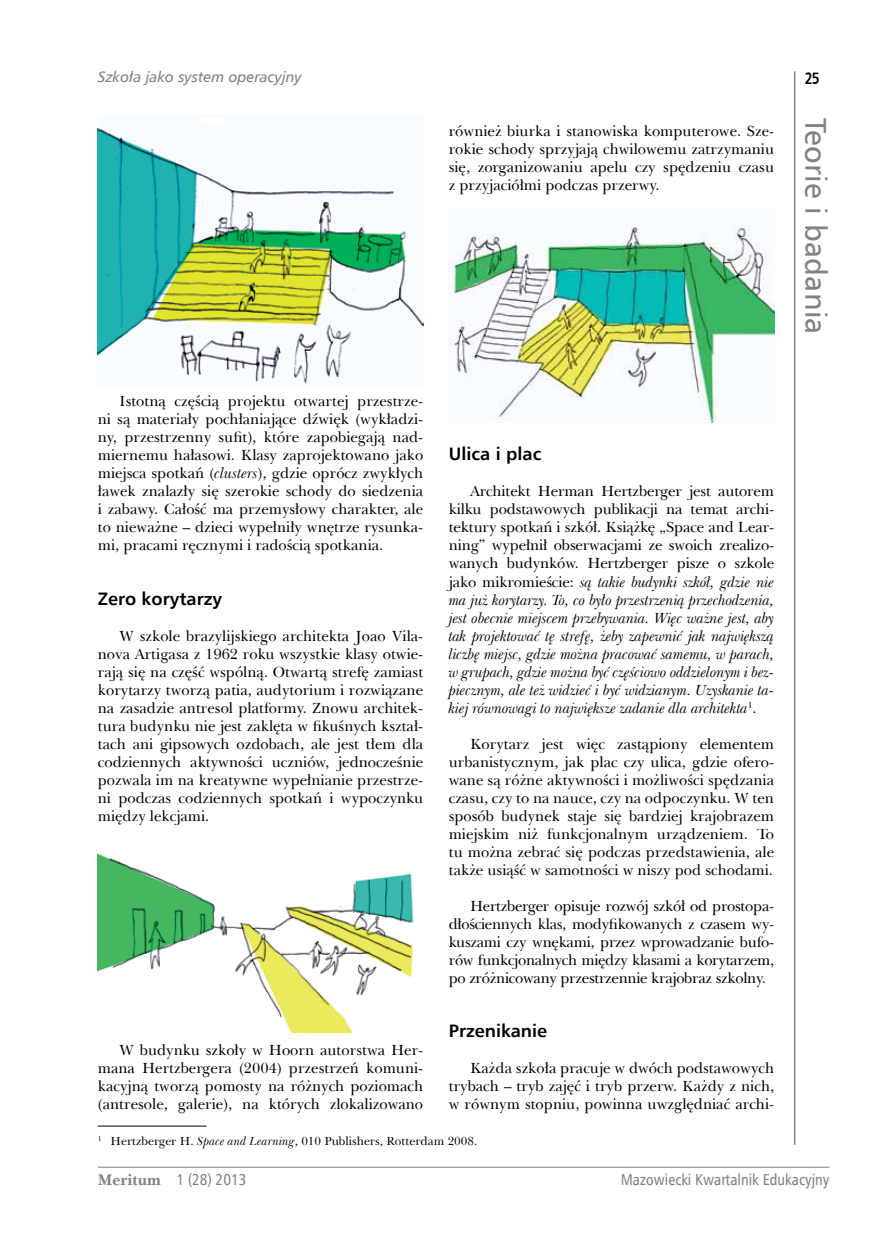
<style>
.page{position:relative;width:872px;height:1234px;background:#fff}
.page>*{position:absolute;margin:0;border:0;box-sizing:border-box;transform-origin:0 0}
.t1{font:30px "Humnst 777 EU";letter-spacing:.01em;color:#808285}
.t2{font:700 18px "Humnst 777 EU";color:#000}
.t3{font:700 16.5px "Humnst 777 EU";color:#000;scale:.8 1}
.t4{font:15.75px "Humnst 777 Cn EU";color:#808285}
.t5{font:15px/18px "Baskerville EU";color:#000;text-align:justify}
.t6{font:italic 15px/18px "Baskerville EU";letter-spacing:-.01em;color:#000;text-align:justify}
.t7{font:italic 15px "Humnst 777 EU";color:#808285}
.t8{font:12px "Baskerville EU";color:#000}
.s1{font-style:italic}
.s2{font-style:normal}
.s3{font-family:"Baskerville EU";font-weight:700}
</style>
<div class="page">
<hr style="left:794px;top:71px;width:1px;height:1073px;background:#808285">
<hr style="left:98px;top:1166px;width:731px;height:1px;background:#808285">
<img style="left:98px;top:128px;width:325px;height:256px">
<img style="left:98px;top:853px;width:316px;height:179px">
<img style="left:449px;top:225px;width:325px;height:198px">
<hr style="left:98px;top:1125px;width:108px;height:1px;background:#000">
<p class="t7" style="left:98px;top:67px;width:205px">Szkoła jako system operacyjny</p>
<p class="t5" style="left:449px;top:122px;width:327px">również biurka i stanowiska komputerowe. Sze&shy;rokie schody sprzyjają chwilowemu zatrzymaniu się, zorganizowaniu apelu czy spędzeniu czasu z przyjaciółmi podczas przerwy.</p>
<p class="t5" style="left:98px;top:392px;width:327px;text-indent:21px">Istotną częścią projektu otwartej przestrze&shy;ni są materiały pochłaniające dźwięk (wykładzi&shy;ny, przestrzenny sufit), które zapobiegają nad&shy;miernemu hałasowi. Klasy zaprojektowano jako miejsca spotkań (<span class="s1">clusters</span>), gdzie oprócz zwykłych ławek znalazły się szerokie schody do siedzenia i zabawy. Całość ma przemysłowy charakter, ale to nieważne – dzieci wypełniły wnętrze rysunka&shy;mi, pracami ręcznymi i radością spotkania.</p>
<p class="t2" style="left:98px;top:586px;width:126px">Zero korytarzy</p>
<p class="t5" style="left:98px;top:626px;width:327px;text-indent:21px">W szkole brazylijskiego architekta Joao Vila&shy;nova Artigasa z 1962 roku wszystkie klasy otwie&shy;rają się na część wspólną. Otwartą strefę zamiast korytarzy tworzą patia, audytorium i rozwiązane na zasadzie antresol platformy. Znowu architek&shy;tura budynku nie jest zaklęta w fikuśnych kształ&shy;tach ani gipsowych ozdobach, ale jest tłem dla codziennych aktywności uczniów, jednocześnie pozwala im na kreatywne wypełnianie przestrze&shy;ni podczas codziennych spotkań i wypoczynku między lekcjami.</p>
<p class="t2" style="left:449px;top:442px;width:94px">Ulica i plac</p>
<p class="t6" style="left:449px;top:482px;width:327px;text-indent:21px"><span class="s2">Architekt Herman Hertzberger jest autorem kilku podstawowych publikacji na temat archi&shy;tektury spotkań i szkół. Książkę „Space and Lear&shy;ning” wypełnił obserwacjami ze swoich zrealizo&shy;wanych budynków. Hertzberger pisze o szkole jako mikromieście:</span> są takie budynki szkół, gdzie nie ma już korytarzy. To, co było przestrzenią przechodzenia, jest obecnie miejscem przebywania. Więc ważne jest, aby tak projektować tę strefę, żeby zapewnić jak największą liczbę miejsc, gdzie można pracować samemu, w parach, w grupach, gdzie można być częściowo oddzielonym i bez&shy;piecznym, ale też widzieć i być widzianym. Uzyskanie ta&shy;kiej równowagi to największe zadanie dla architekta<sup>1</sup><span class="s2">.</span></p>
<p class="t5" style="left:449px;top:734px;width:327px;text-indent:21px">Korytarz jest więc zastąpiony elementem urbanistycznym, jak plac czy ulica, gdzie ofero&shy;wane są różne aktywności i możliwości spędzania czasu, czy to na nauce, czy na odpoczynku. W ten sposób budynek staje się bardziej krajobrazem miejskim niż funkcjonalnym urządzeniem. To tu można zebrać się podczas przedstawienia, ale także usiąść w samotności w niszy pod schodami.</p>
<p class="t5" style="left:449px;top:896px;width:327px;text-indent:21px">Hertzberger opisuje rozwój szkół od prostopa&shy;dłościennych klas, modyfikowanych z czasem wy&shy;kuszami czy wnękami, przez wprowadzanie bufo&shy;rów funkcjonalnych między klasami a korytarzem, po zróżnicowany przestrzennie krajobraz szkolny.</p>
<p class="t2" style="left:449px;top:1018px;width:100px">Przenikanie</p>
<p class="t5" style="left:449px;top:1058px;width:327px;text-indent:21px">Każda szkoła pracuje w dwóch podstawowych trybach – tryb zajęć i tryb przerw. Każdy z nich, w równym stopniu, powinna uwzględniać archi-</p>
<p class="t8" style="left:98px;top:1133px;width:381px"><sup>1</sup> Hertzberger H. <span class="s1">Space and Learning</span>, 010 Publishers, Rotterdam 2008.</p>
<p class="t5" style="left:98px;top:1040px;width:327px;text-indent:21px">W budynku szkoły w Hoorn autorstwa Her&shy;mana Hertzbergera (2004) przestrzeń komuni&shy;kacyjną tworzą pomosty na różnych poziomach (antresole, galerie), na których zlokalizowano</p>
<p class="t3" style="left:804px;top:67px;width:20px">25</p>
<h1 class="t1" style="left:834px;top:118px;width:217px;rotate:90deg">Teorie i badania</h1>
<p class="t4" style="left:98px;top:1169px;width:150px"><span class="s3">Meritum</span> 1 (28) 2013</p>
<p class="t4" style="left:621px;top:1169px;width:210px">Mazowiecki Kwartalnik Edukacyjny</p>
</div>
